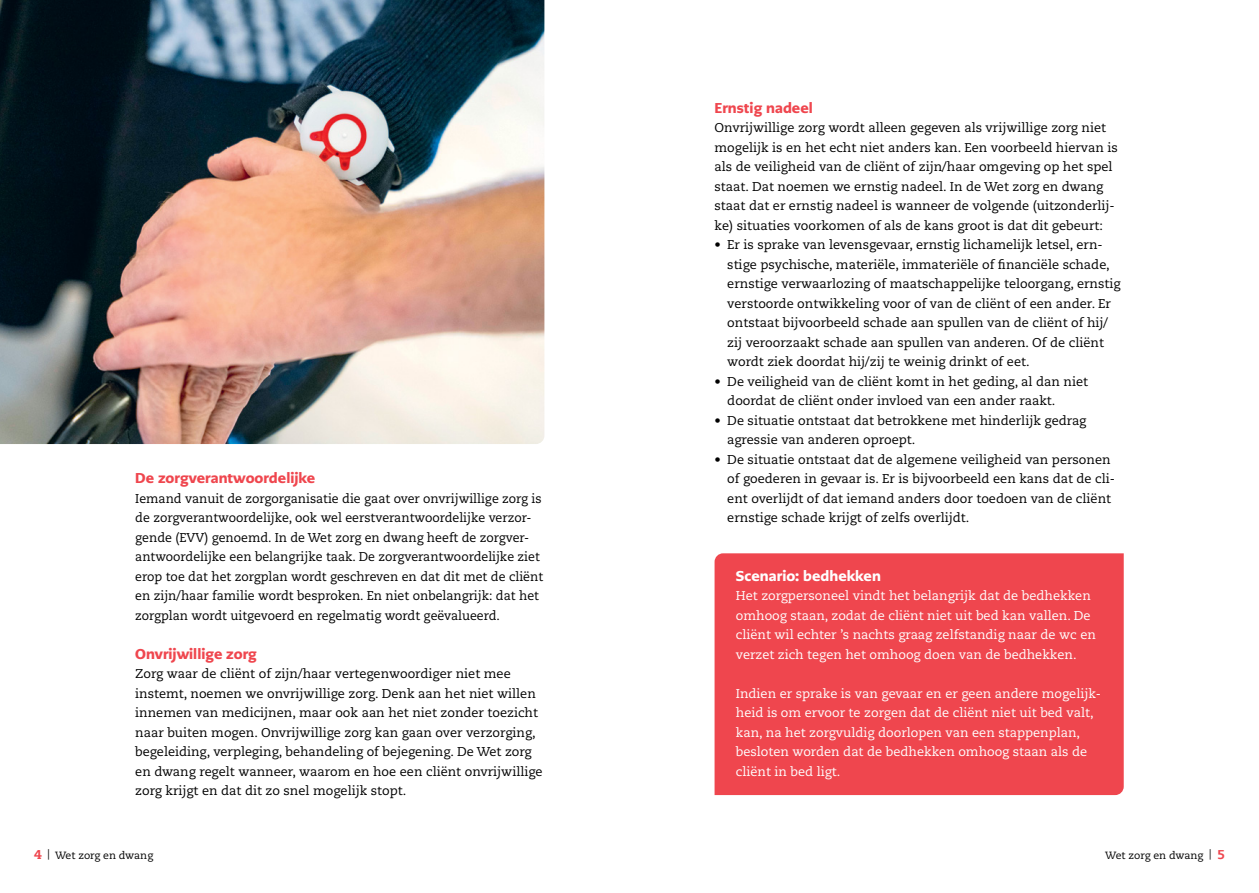
<style>
.page{position:relative;width:1259px;height:893px;background:#fff}
.page>*{position:absolute;margin:0;border:0;box-sizing:border-box;transform-origin:0 0}
.Tussenkop{font:900 14.25px "PMN Caecilia Sans Text";color:#ef464e}
.Tussenkop-2{font:900 14.25px "PMN Caecilia Sans Text";color:#fff}
.Broodtekst{font:900 14.25px "PMN Caecilia Sans Text";color:#ef464e}
.Broodtekst-2{font:12.75px/19.5px "Caecilia LT Std";color:#000}
.Broodtekst-3{font:12.75px/19.5px "Caecilia LT Std";color:#fff}
.t1{font:10.5px "Caecilia LT Std";color:#000}
.s1{font-weight:800;font-size:12.75px;color:#ef464e}
</style>
<div class="page">
<div style="left:714px;top:553px;width:409px;height:242px;background:#ef464e"></div>
<img style="left:0;top:0;width:544px;height:444px">
<p class="Tussenkop" style="left:135px;top:468px;width:181px">De zorgverantwoordelijke</p>
<p class="Broodtekst-2" style="left:135px;top:489px;width:409px">Iemand vanuit de zorgorganisatie die gaat over onvrijwillige zorg is de zorgverantwoordelijke, ook wel eerstverantwoordelijke verzor&shy;gende (EVV) genoemd. In de Wet zorg en dwang heeft de zorgver&shy;antwoordelijke een belangrijke taak. De zorgverantwoordelijke ziet erop toe dat het zorgplan wordt geschreven en dat dit met de cliënt en zijn/haar familie wordt besproken. En niet onbelangrijk: dat het zorgplan wordt uitgevoerd en regelmatig wordt geëvalueerd.</p>
<p class="Broodtekst" style="left:135px;top:644px;width:123px">Onvrijwillige zorg</p>
<p class="Broodtekst-2" style="left:135px;top:664px;width:409px">Zorg waar de cliënt of zijn/haar vertegenwoordiger niet mee instemt, noemen we onvrijwillige zorg. Denk aan het niet willen innemen van medicijnen, maar ook aan het niet zonder toezicht naar buiten mogen. Onvrijwillige zorg kan gaan over verzorging, begeleiding, verpleging, behandeling of bejegening. De Wet zorg en dwang regelt wanneer, waarom en hoe een cliënt onvrijwillige zorg krijgt en dat dit zo snel mogelijk stopt.</p>
<p class="Tussenkop" style="left:714px;top:98px;width:100px">Ernstig nadeel</p>
<p class="Broodtekst-2" style="left:714px;top:118px;width:405px">Onvrijwillige zorg wordt alleen gegeven als vrijwillige zorg niet mogelijk is en het echt niet anders kan. Een voorbeeld hiervan is als de veiligheid van de cliënt of zijn/haar omgeving op het spel staat. Dat noemen we ernstig nadeel. In de Wet zorg en dwang staat dat er ernstig nadeel is wanneer de volgende (uitzonderlij&shy;ke) situaties voorkomen of als de kans groot is dat dit gebeurt:</p>
<p class="Broodtekst-2" style="left:727px;top:235px;width:395px;text-indent:-13px">• Er is sprake van levensgevaar, ernstig lichamelijk letsel, ern&shy;stige psychische, materiële, immateriële of financiële schade, ernstige verwaarlozing of maatschappelijke teloorgang, ernstig verstoorde ontwikkeling voor of van de cliënt of een ander. Er ontstaat bijvoorbeeld schade aan spullen van de cliënt of hij/ zij veroorzaakt schade aan spullen van anderen. Of de cliënt wordt ziek doordat hij/zij te weinig drinkt of eet.</p>
<p class="Broodtekst-2" style="left:727px;top:372px;width:362px;text-indent:-13px">• De veiligheid van de cliënt komt in het geding, al dan niet doordat de cliënt onder invloed van een ander raakt.</p>
<p class="Broodtekst-2" style="left:727px;top:411px;width:360px;text-indent:-13px">• De situatie ontstaat dat betrokkene met hinderlijk gedrag agressie van anderen oproept.</p>
<p class="Broodtekst-2" style="left:727px;top:450px;width:389px;text-indent:-13px">• De situatie ontstaat dat de algemene veiligheid van personen of goederen in gevaar is. Er is bijvoorbeeld een kans dat de cli&shy;ënt overlijdt of dat iemand anders door toedoen van de cliënt ernstige schade krijgt of zelfs overlijdt.</p>
<p class="Tussenkop-2" style="left:736px;top:566px;width:147px">Scenario: bedhekken</p>
<p class="Broodtekst-3" style="left:736px;top:586px;width:362px">Het zorgpersoneel vindt het belangrijk dat de bedhekken omhoog staan, zodat de cliënt niet uit bed kan vallen. De cliënt wil echter ’s nachts graag zelfstandig naar de wc en verzet zich tegen het omhoog doen van de bedhekken.</p>
<p class="Broodtekst-3" style="left:736px;top:684px;width:367px">Indien er sprake is van gevaar en er geen andere mogelijk&shy;heid is om ervoor te zorgen dat de cliënt niet uit bed valt, kan, na het zorgvuldig doorlopen van een stappenplan, besloten worden dat de bedhekken omhoog staan als de cliënt in bed ligt.</p>
<p class="t1" style="left:34px;top:849px;width:121px"><span class="s1">4</span> | Wet zorg en dwang</p>
<p class="t1" style="left:1105px;top:849px;width:121px">Wet zorg en dwang | <span class="s1">5</span></p>
</div>
